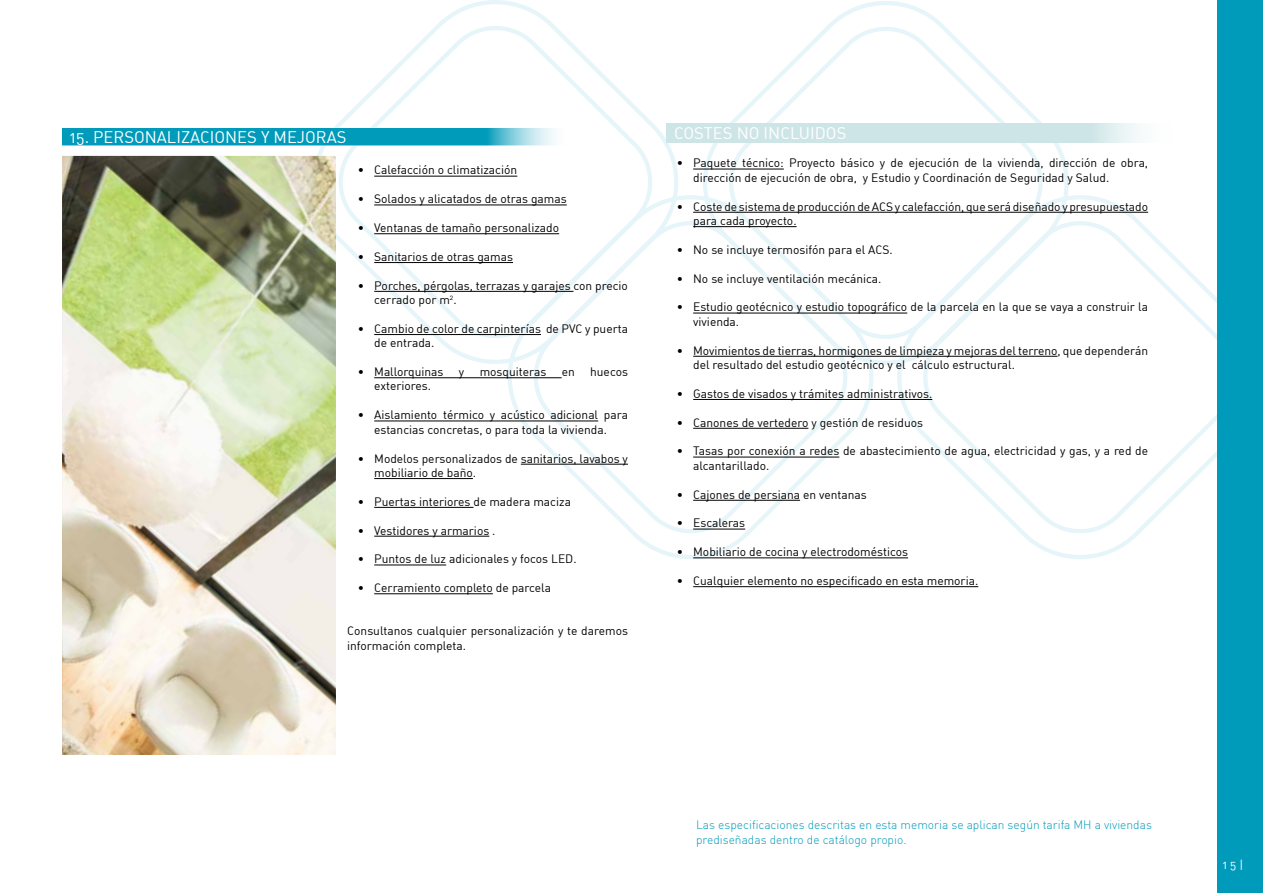
<style>
.page{position:relative;width:1263px;height:893px;background:#fff}
.page>*{position:absolute;margin:0;border:0;box-sizing:border-box;transform-origin:0 0}
.t1{font:16.5px "DIN Regular Alternate";color:#fff}
.t2{font:12px/14.4px "DIN Regular Alternate";color:#000}
.t3{font:300 12px/15px "DIN";color:#009bba}
.t4{font:12px "DIN Regular Alternate";color:#fff}
</style>
<div class="page">
<div style="left:1217px;top:0;width:46px;height:893px;background:#009bba"></div>
<svg style="left:311px;top:0;width:906px;height:559px"></svg>
<svg style="left:62px;top:128px;width:510px;height:17px;background:#1ca5c1"></svg>
<hr style="left:374px;top:176px;width:143px;height:1px;background:#000">
<hr style="left:374px;top:205px;width:193px;height:1px;background:#000">
<hr style="left:374px;top:233px;width:185px;height:1px;background:#000">
<hr style="left:374px;top:262px;width:139px;height:1px;background:#000">
<hr style="left:374px;top:291px;width:199px;height:1px;background:#000">
<hr style="left:374px;top:334px;width:167px;height:1px;background:#000">
<hr style="left:374px;top:377px;width:188px;height:1px;background:#000">
<hr style="left:374px;top:421px;width:224px;height:1px;background:#000">
<hr style="left:521px;top:464px;width:107px;height:1px;background:#000">
<hr style="left:374px;top:478px;width:99px;height:1px;background:#000">
<hr style="left:374px;top:507px;width:99px;height:1px;background:#000">
<hr style="left:374px;top:536px;width:115px;height:1px;background:#000">
<hr style="left:374px;top:565px;width:72px;height:1px;background:#000">
<hr style="left:374px;top:593px;width:119px;height:1px;background:#000">
<img style="left:62px;top:156px;width:274px;height:599px">
<hr style="left:693px;top:169px;width:91px;height:1px;background:#000">
<hr style="left:693px;top:212px;width:455px;height:1px;background:#000">
<hr style="left:693px;top:226px;width:104px;height:1px;background:#000">
<hr style="left:693px;top:313px;width:214px;height:1px;background:#000">
<hr style="left:693px;top:356px;width:364px;height:1px;background:#000">
<hr style="left:693px;top:399px;width:239px;height:1px;background:#000">
<hr style="left:693px;top:428px;width:115px;height:1px;background:#000">
<hr style="left:693px;top:457px;width:146px;height:1px;background:#000">
<hr style="left:693px;top:500px;width:107px;height:1px;background:#000">
<hr style="left:693px;top:529px;width:52px;height:1px;background:#000">
<hr style="left:693px;top:558px;width:215px;height:1px;background:#000">
<hr style="left:693px;top:586px;width:285px;height:1px;background:#000">
<div style="left:666px;top:124px;width:510px;height:19px;background:#cee5e8"></div>
<h1 class="t1" style="left:70px;top:127px;width:278px">15. PERSONALIZACIONES Y MEJORAS</h1>
<p class="t2" style="left:358px;top:163px;width:161px">• Calefacción o climatización</p>
<p class="t2" style="left:358px;top:192px;width:211px">• Solados y alicatados de otras gamas</p>
<p class="t2" style="left:358px;top:220px;width:203px">• Ventanas de tamaño personalizado</p>
<p class="t2" style="left:358px;top:249px;width:157px">• Sanitarios de otras gamas</p>
<p class="t2" style="left:374px;top:278px;width:255px;text-indent:-16px">• Porches, pérgolas, terrazas y garajes con precio cerrado por m<sup>2</sup>.</p>
<p class="t2" style="left:374px;top:321px;width:255px;text-indent:-16px">• Cambio de color de carpinterías de PVC y puerta de entrada.</p>
<p class="t2" style="left:358px;top:364px;width:87px">• Mallorquinas</p>
<p class="t2" style="left:459px;top:364px;width:7px">y</p>
<p class="t2" style="left:480px;top:364px;width:68px">mosquiteras</p>
<p class="t2" style="left:562px;top:364px;width:15px">en</p>
<p class="t2" style="left:590px;top:364px;width:39px">huecos</p>
<p class="t2" style="left:374px;top:379px;width:58px">exteriores.</p>
<p class="t2" style="left:358px;top:408px;width:272px;text-align:center">• Aislamiento térmico y acústico adicional para estancias concretas, o para toda la vivienda.</p>
<p class="t2" style="left:374px;top:451px;width:255px;text-indent:-16px">• Modelos personalizados de sanitarios, lavabos y mobiliario de baño.</p>
<p class="t2" style="left:358px;top:494px;width:215px">• Puertas interiores de madera maciza</p>
<p class="t2" style="left:358px;top:523px;width:139px">• Vestidores y armarios .</p>
<p class="t2" style="left:358px;top:552px;width:220px">• Puntos de luz adicionales y focos LED.</p>
<p class="t2" style="left:358px;top:580px;width:195px">• Cerramiento completo de parcela</p>
<p class="t2" style="left:347px;top:624px;width:282px">Consultanos cualquier personalización y te daremos información completa.</p>
<h1 class="t1" style="left:674px;top:123px;width:174px">COSTES NO INCLUIDOS</h1>
<p class="t2" style="left:693px;top:156px;width:456px;text-indent:-16px">• Paquete técnico: Proyecto básico y de ejecución de la vivienda, dirección de obra, dirección de ejecución de obra, y Estudio y Coordinación de Seguridad y Salud.</p>
<p class="t2" style="left:693px;top:199px;width:456px;text-indent:-16px">• Coste de sistema de producción de ACS y calefacción, que será diseñado y presupuestado para cada proyecto.</p>
<p class="t2" style="left:677px;top:242px;width:218px">• No se incluye termosifón para el ACS.</p>
<p class="t2" style="left:677px;top:271px;width:206px">• No se incluye ventilación mecánica.</p>
<p class="t2" style="left:693px;top:300px;width:456px;text-indent:-16px">• Estudio geotécnico y estudio topográfico de la parcela en la que se vaya a construir la vivienda.</p>
<p class="t2" style="left:693px;top:343px;width:456px;text-indent:-16px">• Movimientos de tierras, hormigones de limpieza y mejoras del terreno, que dependerán del resultado del estudio geotécnico y el cálculo estructural.</p>
<p class="t2" style="left:677px;top:386px;width:257px">• Gastos de visados y trámites administrativos.</p>
<p class="t2" style="left:677px;top:415px;width:248px">• Canones de vertedero y gestión de residuos</p>
<p class="t2" style="left:693px;top:444px;width:456px;text-indent:-16px">• Tasas por conexión a redes de abastecimiento de agua, electricidad y gas, y a red de alcantarillado.</p>
<p class="t2" style="left:677px;top:487px;width:192px">• Cajones de persiana en ventanas</p>
<p class="t2" style="left:677px;top:516px;width:70px">• Escaleras</p>
<p class="t2" style="left:677px;top:544px;width:233px">• Mobiliario de cocina y electrodomésticos</p>
<p class="t2" style="left:677px;top:573px;width:303px">• Cualquier elemento no especificado en esta memoria.</p>
<p class="t3" style="left:696px;top:817px;width:457px">Las especificaciones descritas en esta memoria se aplican según tarifa MH a viviendas prediseñadas dentro de catálogo propio.</p>
<p class="t4" style="left:1223px;top:857px;width:22px">15|</p>
</div>
